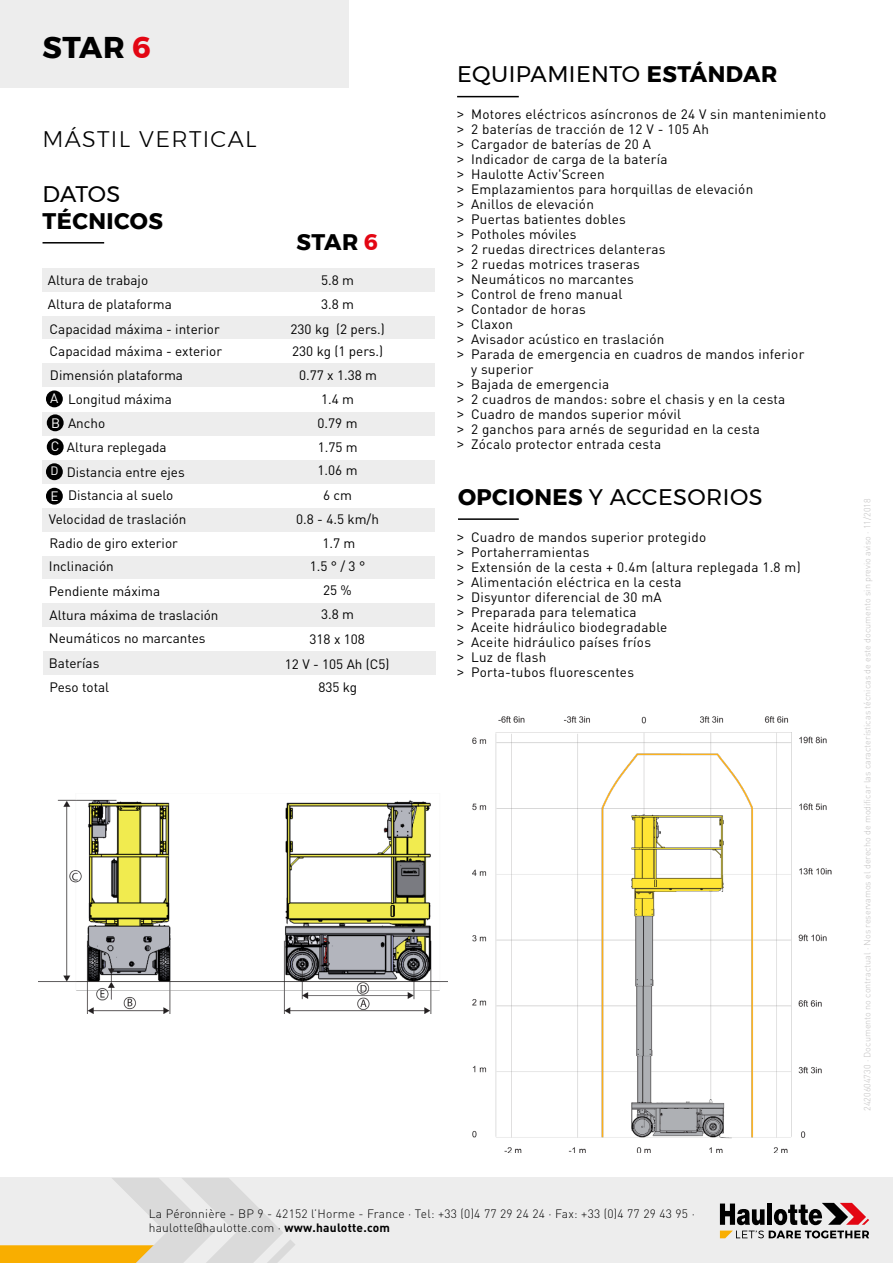
<style>
.page{position:relative;width:893px;height:1263px;background:#fff}
.page>*{position:absolute;margin:0;border:0;box-sizing:border-box;transform-origin:0 0}
.t1{font:700 30px "Montserrat";color:#000}
.t2{font:22.5px "Montserrat";letter-spacing:.02em;color:#000}
.t3{font:700 22.5px/26.8px "Montserrat";letter-spacing:.02em;color:#000}
.t4{font:300 22.5px "Montserrat";letter-spacing:.06em;color:#000}
.t5{font:13.5px/15px "DIN";letter-spacing:.02em;color:#000}
.t6{font:13.5px "DIN";color:#000}
.t7{font:13.5px "DIN";color:#fff}
.t8{font:300 12px/14.4px "DIN Pro";letter-spacing:.02em;color:#000}
.t9{font:12px "DIN";color:#fff}
.t10{font:300 9px "DIN Pro";color:#c1c0c0}
.s1{color:#e30613}
.s2{font-weight:700}
.s3{font-family:"Montserrat"}
.s4{font-weight:400}
</style>
<div class="page">
<div style="left:0;top:1178px;width:893px;height:85px;background:#ededed"></div>
<svg style="left:0;top:1178px;width:295px;height:85px"></svg>
<svg style="left:720px;top:1203px;width:149px;height:35px"></svg>
<div style="left:43px;top:651px;width:393px;height:24px;background:#ededed"></div>
<div style="left:0;top:0;width:348px;height:87px;background:#ededed"></div>
<hr style="left:43px;top:242px;width:61px;height:2px;background:#000">
<div style="left:43px;top:268px;width:392px;height:24px;background:#ededed"></div>
<div style="left:43px;top:412px;width:392px;height:24px;background:#ededed"></div>
<div style="left:43px;top:555px;width:392px;height:24px;background:#ededed"></div>
<div style="left:43px;top:316px;width:392px;height:24px;background:#ededed"></div>
<div style="left:43px;top:460px;width:392px;height:24px;background:#ededed"></div>
<div style="left:43px;top:603px;width:392px;height:24px;background:#ededed"></div>
<div style="left:43px;top:363px;width:392px;height:24px;background:#ededed"></div>
<div style="left:43px;top:508px;width:392px;height:23px;background:#ededed"></div>
<div style="left:43px;top:339px;width:392px;height:24px;background:#fff"></div>
<hr style="left:457px;top:96px;width:62px;height:1px;background:#000">
<div style="left:46px;top:390px;width:17px;height:17px;background:#000;border-radius:50%"></div>
<div style="left:47px;top:414px;width:17px;height:17px;background:#000;border-radius:50%"></div>
<div style="left:47px;top:438px;width:17px;height:17px;background:#000;border-radius:50%"></div>
<div style="left:46px;top:488px;width:17px;height:17px;background:#000;border-radius:50%"></div>
<hr style="left:458px;top:518px;width:61px;height:2px;background:#000">
<div style="left:46px;top:463px;width:17px;height:17px;background:#000;border-radius:50%"></div>
<img style="left:38px;top:799px;width:409px;height:214px">
<img style="left:472px;top:716px;width:359px;height:436px">
<p class="t1" style="left:43px;top:23px;width:111px">STAR <span class="s1">6</span></p>
<p class="t2" style="left:457px;top:57px;width:322px">EQUIPAMIENTO <span class="s2">ESTÁNDAR</span></p>
<p class="t5" style="left:457px;top:106px;width:371px"><span class="s3">&gt;</span> Motores eléctricos asíncronos de 24 V sin mantenimiento</p>
<p class="t5" style="left:457px;top:121px;width:253px"><span class="s3">&gt;</span> 2 baterías de tracción de 12 V - 105 Ah</p>
<p class="t5" style="left:457px;top:136px;width:195px"><span class="s3">&gt;</span> Cargador de baterías de 20 A</p>
<p class="t5" style="left:457px;top:151px;width:212px"><span class="s3">&gt;</span> Indicador de carga de la batería</p>
<p class="t5" style="left:457px;top:166px;width:149px"><span class="s3">&gt;</span> Haulotte Activ'Screen</p>
<p class="t5" style="left:457px;top:181px;width:298px"><span class="s3">&gt;</span> Emplazamientos para horquillas de elevación</p>
<p class="t5" style="left:457px;top:196px;width:138px"><span class="s3">&gt;</span> Anillos de elevación</p>
<p class="t5" style="left:457px;top:211px;width:170px"><span class="s3">&gt;</span> Puertas batientes dobles</p>
<p class="t5" style="left:457px;top:226px;width:121px"><span class="s3">&gt;</span> Potholes móviles</p>
<p class="t5" style="left:457px;top:241px;width:210px"><span class="s3">&gt;</span> 2 ruedas directrices delanteras</p>
<p class="t5" style="left:457px;top:256px;width:184px"><span class="s3">&gt;</span> 2 ruedas motrices traseras</p>
<p class="t5" style="left:457px;top:271px;width:178px"><span class="s3">&gt;</span> Neumáticos no marcantes</p>
<p class="t5" style="left:457px;top:286px;width:167px"><span class="s3">&gt;</span> Control de freno manual</p>
<p class="t5" style="left:457px;top:301px;width:130px"><span class="s3">&gt;</span> Contador de horas</p>
<p class="t5" style="left:457px;top:316px;width:57px"><span class="s3">&gt;</span> Claxon</p>
<p class="t5" style="left:457px;top:331px;width:209px"><span class="s3">&gt;</span> Avisador acústico en traslación</p>
<p class="t5" style="left:471px;top:346px;width:335px;text-indent:-14px"><span class="s3">&gt;</span> Parada de emergencia en cuadros de mandos inferior y superior</p>
<p class="t5" style="left:457px;top:376px;width:154px"><span class="s3">&gt;</span> Bajada de emergencia</p>
<p class="t5" style="left:457px;top:391px;width:330px"><span class="s3">&gt;</span> 2 cuadros de mandos: sobre el chasis y en la cesta</p>
<p class="t5" style="left:457px;top:406px;width:225px"><span class="s3">&gt;</span> Cuadro de mandos superior móvil</p>
<p class="t5" style="left:457px;top:421px;width:304px"><span class="s3">&gt;</span> 2 ganchos para arnés de seguridad en la cesta</p>
<p class="t5" style="left:457px;top:436px;width:206px"><span class="s3">&gt;</span> Zócalo protector entrada cesta</p>
<p class="t4" style="left:43px;top:123px;width:216px">MÁSTIL VERTICAL</p>
<p class="t3" style="left:43px;top:180px;width:122px"><span class="s4">DATOS<br></span>TÉCNICOS</p>
<p class="t3" style="left:297px;top:229px;width:83px">STAR <span class="s1">6</span></p>
<p class="t5" style="left:321px;top:272px;width:34px">5.8 m</p>
<p class="t6" style="left:48px;top:272px;width:102px">Altura de trabajo</p>
<p class="t6" style="left:48px;top:295px;width:125px">Altura de plataforma</p>
<p class="t5" style="left:321px;top:296px;width:34px">3.8 m</p>
<p class="t6" style="left:291px;top:320px;width:96px">230 kg (2 pers.)</p>
<p class="t6" style="left:50px;top:320px;width:172px">Capacidad máxima - interior</p>
<p class="t6" style="left:50px;top:342px;width:174px">Capacidad máxima - exterior</p>
<p class="t6" style="left:292px;top:342px;width:93px">230 kg (1 pers.)</p>
<p class="t6" style="left:50px;top:367px;width:135px">Dimensión plataforma</p>
<p class="t5" style="left:299px;top:368px;width:79px">0.77 x 1.38 m</p>
<p class="t7" style="left:50px;top:389px;width:10px">A</p>
<p class="t7" style="left:51px;top:414px;width:11px">B</p>
<p class="t7" style="left:51px;top:438px;width:10px">C</p>
<p class="t7" style="left:50px;top:487px;width:10px">E</p>
<p class="t2" style="left:458px;top:480px;width:306px"><span class="s2">OPCIONES</span> Y ACCESORIOS</p>
<p class="t5" style="left:321px;top:391px;width:34px">1.4 m</p>
<p class="t6" style="left:68px;top:391px;width:105px">Longitud máxima</p>
<p class="t5" style="left:68px;top:416px;width:39px">Ancho</p>
<p class="t5" style="left:317px;top:415px;width:42px">0.79 m</p>
<p class="t6" style="left:67px;top:438px;width:101px">Altura replegada</p>
<p class="t5" style="left:318px;top:439px;width:42px">1.75 m</p>
<p class="t6" style="left:67px;top:464px;width:120px">Distancia entre ejes</p>
<p class="t6" style="left:68px;top:487px;width:107px">Distancia al suelo</p>
<p class="t5" style="left:323px;top:488px;width:30px">6 cm</p>
<p class="t5" style="left:317px;top:463px;width:42px">1.06 m</p>
<p class="t9" style="left:50px;top:463px;width:10px">D</p>
<p class="t6" style="left:49px;top:510px;width:139px">Velocidad de traslación</p>
<p class="t5" style="left:296px;top:511px;width:84px">0.8 - 4.5 km/h</p>
<p class="t6" style="left:49px;top:534px;width:130px">Radio de giro exterior</p>
<p class="t5" style="left:322px;top:536px;width:34px">1.7 m</p>
<p class="t5" style="left:310px;top:559px;width:57px">1.5 ° / 3 °</p>
<p class="t5" style="left:321px;top:606px;width:34px">3.8 m</p>
<p class="t6" style="left:49px;top:558px;width:66px">Inclinación</p>
<p class="t6" style="left:49px;top:582px;width:113px">Pendiente máxima</p>
<p class="t5" style="left:323px;top:583px;width:30px">25 %</p>
<p class="t6" style="left:49px;top:606px;width:171px">Altura máxima de traslación</p>
<p class="t6" style="left:49px;top:630px;width:158px">Neumáticos no marcantes</p>
<p class="t5" style="left:310px;top:631px;width:57px">318 x 108</p>
<p class="t6" style="left:49px;top:655px;width:52px">Baterías</p>
<p class="t5" style="left:285px;top:656px;width:106px">12 V - 105 Ah (C5)</p>
<p class="t6" style="left:49px;top:678px;width:61px">Peso total</p>
<p class="t5" style="left:318px;top:679px;width:40px">835 kg</p>
<p class="t5" style="left:457px;top:530px;width:251px"><span class="s3">&gt;</span> Cuadro de mandos superior protegido</p>
<p class="t5" style="left:457px;top:545px;width:134px"><span class="s3">&gt;</span> Portaherramientas</p>
<p class="t5" style="left:457px;top:560px;width:345px"><span class="s3">&gt;</span> Extensión de la cesta + 0.4m (altura replegada 1.8 m)</p>
<p class="t5" style="left:457px;top:575px;width:226px"><span class="s3">&gt;</span> Alimentación eléctrica en la cesta</p>
<p class="t5" style="left:457px;top:590px;width:206px"><span class="s3">&gt;</span> Disyuntor diferencial de 30 mA</p>
<p class="t5" style="left:457px;top:605px;width:181px"><span class="s3">&gt;</span> Preparada para telematica</p>
<p class="t5" style="left:457px;top:620px;width:212px"><span class="s3">&gt;</span> Aceite hidráulico biodegradable</p>
<p class="t5" style="left:457px;top:635px;width:195px"><span class="s3">&gt;</span> Aceite hidráulico países fríos</p>
<p class="t5" style="left:457px;top:650px;width:91px"><span class="s3">&gt;</span> Luz de flash</p>
<p class="t5" style="left:457px;top:665px;width:178px"><span class="s3">&gt;</span> Porta-tubos fluorescentes</p>
<p class="t10" style="left:861px;top:1111px;width:614px;rotate:-90deg">2420604730 · Documento no contractual · Nos reservamos el derecho de modificar las características técnicas de este documento sin previo aviso · 11/2018</p>
<p class="t8" style="left:149px;top:1206px;width:547px">La Péronnière - BP 9 - 42152 l’Horme - France · Tel: +33 (0)4 77 29 24 24 · Fax: +33 (0)4 77 29 43 95 · haulotte@haulotte.com · <span class="s2">www.haulotte.com</span></p>
</div>
